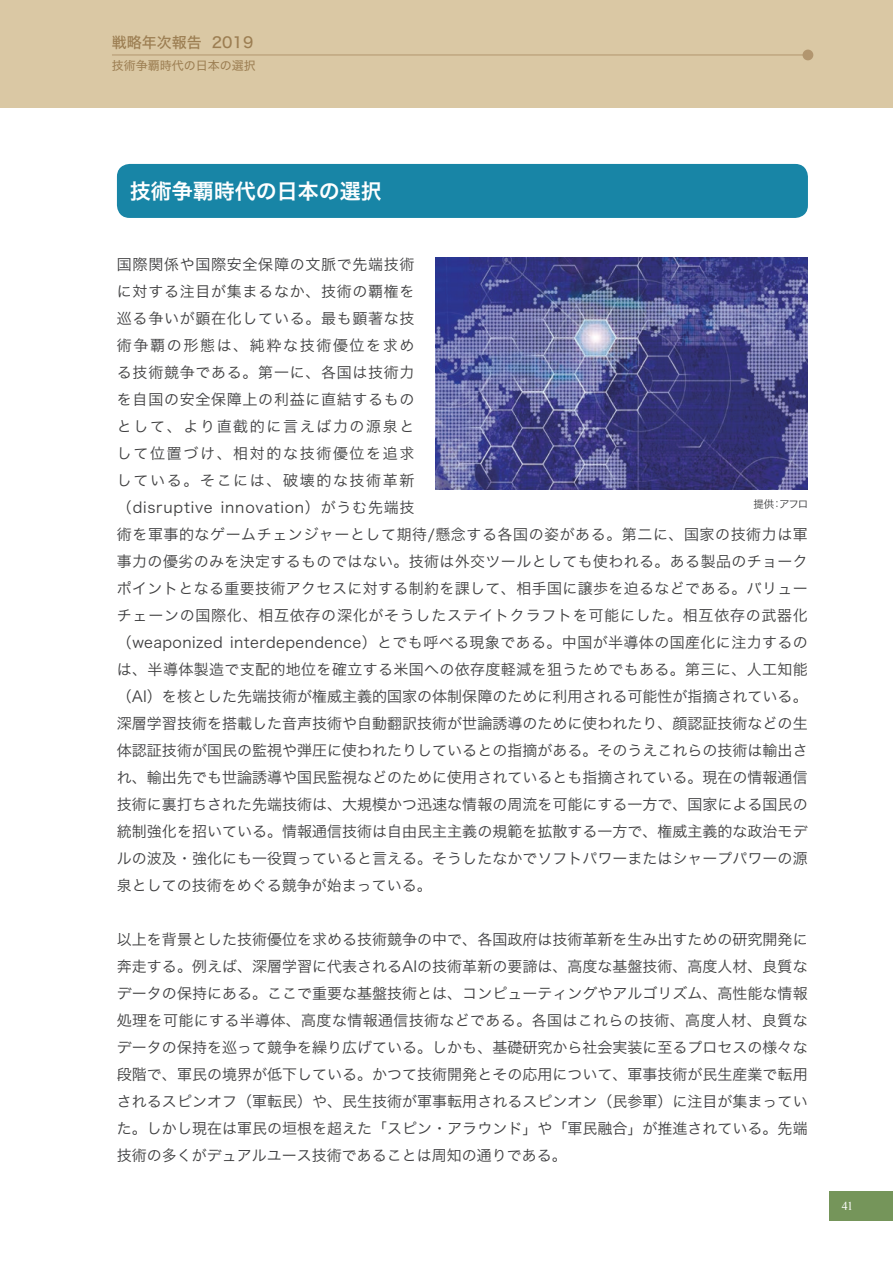
<style>
.page{position:relative;width:893px;height:1263px;background:#fff}
.page>*{position:absolute;margin:0;border:0;box-sizing:border-box;transform-origin:0 0}
.見出し{font:21px "Hira Kaku Std W6";color:#fff}
.本文{font:15px/27px "Hira Kaku Std W3";letter-spacing:.025em;color:#3e3e3f}
.肩_大{font:15px "Hira Kaku Std W5";color:#9c7e52}
.肩_小{font:12px "Hira Kaku Std W4";color:#9c7e52}
.t1{font:12px "Times New Roman";color:#fff}
.キャプション{font:10.5px "Hira Kaku Std W3";color:#3e3e3f}
</style>
<div class="page">
<div style="left:0;top:0;width:893px;height:108px;background:#dac8a4"></div>
<div style="left:829px;top:1191px;width:64px;height:29px;background:#75955a"></div>
<div style="left:117px;top:164px;width:691px;height:54px;background:#1885a6;border-radius:13px"></div>
<img style="left:436px;top:257px;width:372px;height:233px">
<hr style="left:112px;top:55px;width:696px;height:1px;background:#b2966f">
<div style="left:802px;top:50px;width:11px;height:10px;background:#b2966f;border-radius:50%"></div>
<p class="肩_大" style="left:112px;top:31px;width:143px">戦略年次報告 2019</p>
<p class="肩_小" style="left:112px;top:57px;width:145px">技術争覇時代の日本の選択</p>
<p class="見出し" style="left:130px;top:175px;width:253px">技術争覇時代の日本の選択</p>
<p class="本文" style="left:117px;top:250px;width:692px">国際関係や国際安全保障の文脈で先端技術<br>に対する注目が集まるなか、技術の覇権を<br>巡る争いが顕在化している。最も顕著な技<br>術争覇の形態は、純粋な技術優位を求め<br>る技術競争である。第一に、各国は技術力<br>を自国の安全保障上の利益に直結するもの<br>として、より直截的に言えば力の源泉と<br>して位置づけ、相対的な技術優位を追求<br>している。そこには、破壊的な技術革新<br>（disruptive innovation）がうむ先端技<br>術を軍事的なゲームチェンジャーとして期待/懸念する各国の姿がある。第二に、国家の技術力は軍事力の優劣のみを決定するものではない。技術は外交ツールとしても使われる。ある製品のチョークポイントとなる重要技術アクセスに対する制約を課して、相手国に譲歩を迫るなどである。バリューチェーンの国際化、相互依存の深化がそうしたステイトクラフトを可能にした。相互依存の武器化（weaponized interdependence）とでも呼べる現象である。中国が半導体の国産化に注力するのは、半導体製造で支配的地位を確立する米国への依存度軽減を狙うためでもある。第三に、人工知能（AI）を核とした先端技術が権威主義的国家の体制保障のために利用される可能性が指摘されている。深層学習技術を搭載した音声技術や自動翻訳技術が世論誘導のために使われたり、顔認証技術などの生体認証技術が国民の監視や弾圧に使われたりしているとの指摘がある。そのうえこれらの技術は輸出され、輸出先でも世論誘導や国民監視などのために使用されているとも指摘されている。現在の情報通信技術に裏打ちされた先端技術は、大規模かつ迅速な情報の周流を可能にする一方で、国家による国民の統制強化を招いている。情報通信技術は自由民主主義の規範を拡散する一方で、権威主義的な政治モデルの波及・強化にも一役買っていると言える。そうしたなかでソフトパワーまたはシャープパワーの源泉としての技術をめぐる競争が始まっている。</p>
<p class="キャプション" style="left:753px;top:496px;width:56px">提供：アフロ</p>
<p class="本文" style="left:117px;top:926px;width:692px;text-align:justify">以上を背景とした技術優位を求める技術競争の中で、各国政府は技術革新を生み出すための研究開発に奔走する。例えば、深層学習に代表されるAIの技術革新の要諦は、高度な基盤技術、高度人材、良質なデータの保持にある。ここで重要な基盤技術とは、コンピューティングやアルゴリズム、高性能な情報処理を可能にする半導体、高度な情報通信技術などである。各国はこれらの技術、高度人材、良質なデータの保持を巡って競争を繰り広げている。しかも、基礎研究から社会実装に至るプロセスの様々な段階で、軍民の境界が低下している。かつて技術開発とその応用について、軍事技術が民生産業で転用されるスピンオフ（軍転民）や、民生技術が軍事転用されるスピンオン（民参軍）に注目が集まっていた。しかし現在は軍民の垣根を超えた「スピン・アラウンド」や「軍民融合」が推進されている。先端技術の多くがデュアルユース技術であることは周知の通りである。</p>
<p class="t1" style="left:842px;top:1197px;width:13px">41</p>
</div>
